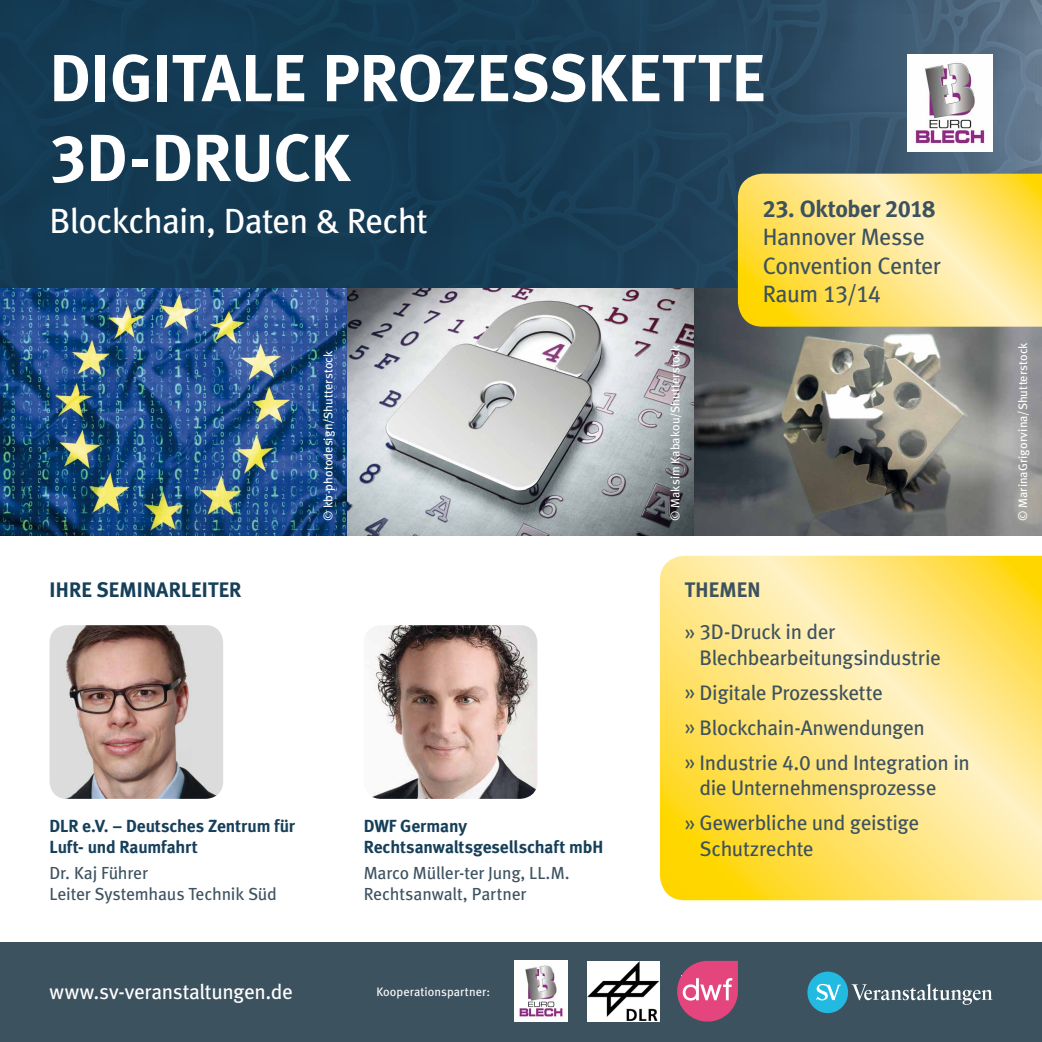
<style>
.page{position:relative;width:1042px;height:1042px;background:#fff}
.page>*{position:absolute;margin:0;border:0;box-sizing:border-box;transform-origin:0 0}
.t1{font:700 66.5px/79.8px "SZ Meta Tab";letter-spacing:.01em;color:#fff}
.t2{font:35px "SZ Meta Tab";letter-spacing:-.01em;color:#fff}
.t3{font:23.62px/28.3px "SZ Meta Tab";letter-spacing:-.01em;color:#3d525f}
.t4{font:700 23.62px "SZ Meta Tab";letter-spacing:-.01em;color:#3d525f}
.t5{font:21px/35.2px "SZ Meta Tab";letter-spacing:-.01em;color:#3d525f}
.t6{font:21px "SZ Meta Tab";letter-spacing:-.005em;color:#fff}
.t7{font:700 21px "SZ Meta Tab";letter-spacing:.02em;color:#163f5a}
.t8{font:700 21px "SZ Meta Tab";letter-spacing:.025em;color:#3d525f}
.t9{font:17.5px/21px "SZ Meta Tab";color:#3d525f}
.t10{font:700 17.5px/21px "SZ Meta Tab";letter-spacing:.005em;color:#163f5a}
.t11{font:12.25px "SZ Meta Tab";letter-spacing:.015em;color:#fff}
</style>
<div class="page">
<img style="left:0;top:288px;width:1042px;height:248px">
<div style="left:0;top:943px;width:1042px;height:99px;background:#3d525f"></div>
<svg style="left:807px;top:971px;width:185px;height:42px"></svg>
<svg style="left:587px;top:961px;width:73px;height:60px"></svg>
<img style="left:588px;top:961px;width:72px;height:59px">
<img style="left:515px;top:961px;width:53px;height:60px">
<svg style="left:677px;top:961px;width:61px;height:60px;background:#cc5a85"></svg>
<img style="left:50px;top:625px;width:173px;height:174px">
<img style="left:372px;top:625px;width:165px;height:174px">
<svg style="left:660px;top:556px;width:382px;height:344px;background:#ffe57b"></svg>
<svg style="left:0;top:0;width:1042px;height:288px;background:#193e57"></svg>
<svg style="left:366px;top:0;width:662px;height:119px;background:#264760"></svg>
<svg style="left:738px;top:174px;width:304px;height:153px;background:#fde377"></svg>
<img style="left:907px;top:55px;width:85px;height:96px">
<h1 class="t1" style="left:50px;top:37px;width:716px">DIGITALE PROZESSKETTE<br>3D-DRUCK</h1>
<h2 class="t2" style="left:50px;top:200px;width:379px">Blockchain, Daten &amp; Recht</h2>
<p class="t4" style="left:763px;top:195px;width:174px">23. Oktober 2018</p>
<p class="t3" style="left:763px;top:222px;width:180px">Hannover Messe<br>Convention Center<br>Raum 13/14</p>
<p class="t7" style="left:50px;top:577px;width:193px">IHRE SEMINARLEITER</p>
<p class="t10" style="left:50px;top:815px;width:247px">DLR e.V. – Deutsches Zentrum für<br>Luft- und Raumfahrt</p>
<p class="t9" style="left:50px;top:862px;width:229px">Dr. Kaj Führer<br>Leiter Systemhaus Technik Süd</p>
<p class="t11" style="left:321px;top:521px;width:171px;rotate:-90deg">© kb-photodesign/Shutterstock</p>
<p class="t11" style="left:668px;top:521px;width:178px;rotate:-90deg">© Maksim Kabakou/Shutterstock</p>
<p class="t11" style="left:1015px;top:521px;width:180px;rotate:-90deg">© MarinaGrigorvina/Shutterstock</p>
<p class="t10" style="left:364px;top:815px;width:241px">DWF Germany<br>Rechtsanwaltsgesellschaft mbH</p>
<p class="t9" style="left:364px;top:862px;width:207px">Marco Müller-ter Jung, LL.M.<br>Rechtsanwalt, Partner</p>
<p class="t8" style="left:685px;top:577px;width:77px">THEMEN</p>
<p class="t5" style="left:699px;top:619px;width:242px;line-height:25.2px;text-indent:-15px">» 3D-Druck in der<br>Blechbearbeitungsindustrie</p>
<p class="t5" style="left:685px;top:674px;width:286px">» Digitale Prozesskette<br>» Blockchain-Anwendungen<br>» Industrie 4.0 und Integration in</p>
<p class="t5" style="left:685px;top:770px;width:253px;text-indent:15px">die Unternehmensprozesse » Gewerbliche und geistige</p>
<p class="t5" style="left:699px;top:830px;width:115px">Schutzrechte</p>
<p class="t6" style="left:50px;top:979px;width:244px">www.sv-veranstaltungen.de</p>
<p class="t11" style="left:376px;top:984px;width:115px">Kooperationspartner:</p>
</div>
